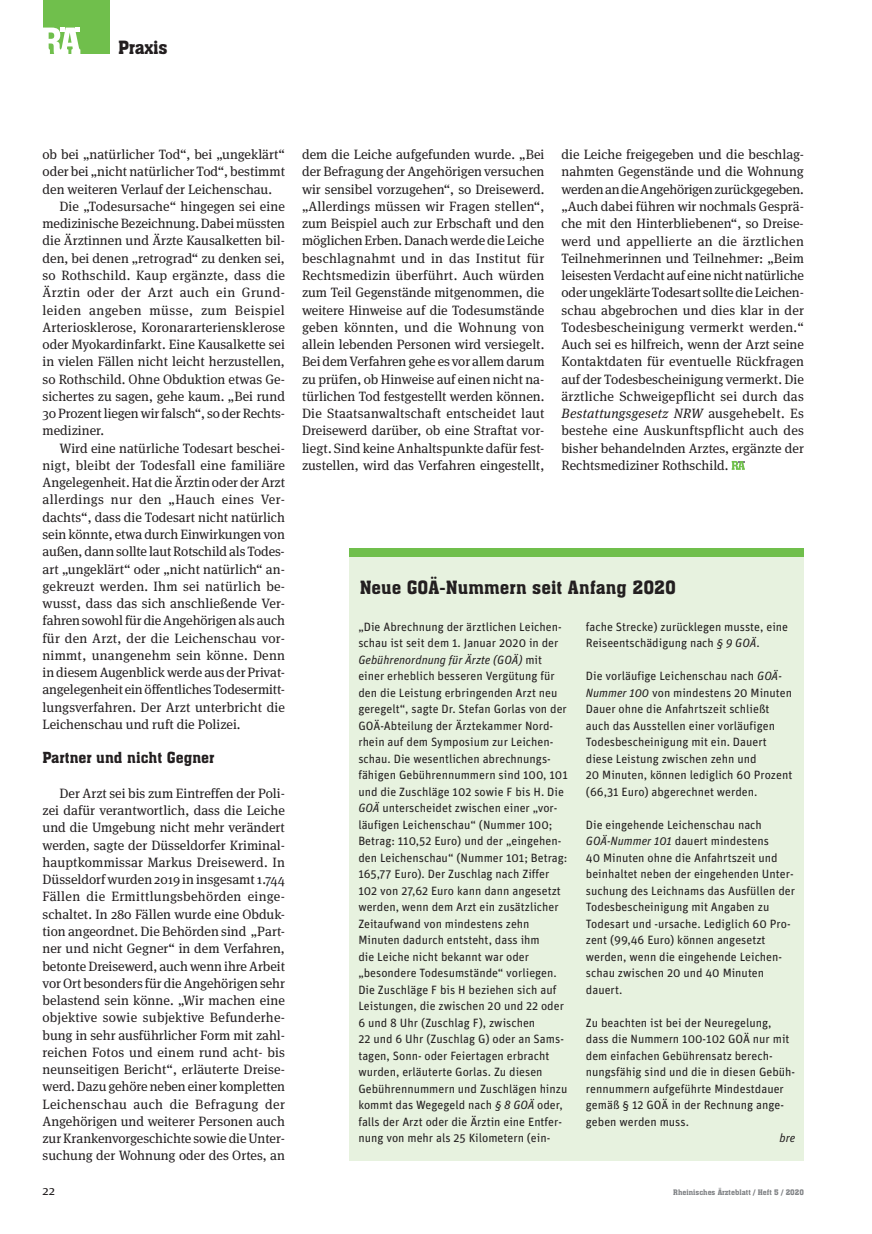
<style>
.page{position:relative;width:872px;height:1234px;background:#fff}
.page>*{position:absolute;margin:0;border:0;box-sizing:border-box;transform-origin:0 0}
.t1{font:18px "Aachen BT";color:#231f20}
.t2{font:15px "Aachen BT";color:#231f20}
.t3{font:13.5px/17.2px "Meta Serif OT";color:#231f20;text-align:justify}
.t4{font:13.5px "Meta Serif OT";letter-spacing:.02em;color:#231f20}
.t5{font:13.5px "Meta Serif OT";letter-spacing:.025em;color:#231f20}
.t6{font:13.5px "Meta Serif OT";letter-spacing:.03em;color:#231f20}
.t7{font:13.5px "Meta Serif OT";letter-spacing:.035em;color:#231f20}
.t8{font:12px/16.5px "Unit";color:#231f20}
.t9{font:italic 12px "Unit";color:#231f20}
.t10{font:7.5px "Aachen BT";color:#808285}
.s1{font-style:italic}
</style>
<div class="page">
<div style="left:43px;top:0;width:66px;height:54px;background:#70bf4c"></div>
<svg style="left:43px;top:28px;width:37px;height:26px"></svg>
<svg style="left:731px;top:461px;width:14px;height:9px"></svg>
<div style="left:350px;top:548px;width:454px;height:9px;background:#70bf4c"></div>
<div style="left:350px;top:556px;width:454px;height:604px;background:#e7f2df"></div>
<h1 class="t1" style="left:118px;top:36px;width:51px">Praxis</h1>
<p class="t3" style="left:43px;top:146px;width:244px">ob bei „natürlicher Tod“, bei „ungeklärt“</p>
<p class="t3" style="left:43px;top:163px;width:244px">oder bei „nicht natürlicher Tod“, bestimmt</p>
<p class="t3" style="left:43px;top:180px;width:231px">den weiteren Verlauf der Leichenschau.</p>
<p class="t3" style="left:60px;top:197px;width:227px">Die „Todesursache“ hingegen sei eine</p>
<p class="t3" style="left:43px;top:215px;width:244px">medizinische Bezeichnung. Dabei müssten</p>
<p class="t3" style="left:43px;top:232px;width:244px">die Ärztinnen und Ärzte Kausalketten bil-</p>
<p class="t3" style="left:43px;top:249px;width:244px">den, bei denen „retrograd“ zu denken sei,</p>
<p class="t4" style="left:43px;top:267px;width:244px">so Rothschild. Kaup ergänzte, dass die</p>
<p class="t5" style="left:43px;top:284px;width:241px">Ärztin oder der Arzt auch ein Grund--</p>
<p class="t7" style="left:43px;top:301px;width:244px">leiden angeben müsse, zum Beispiel</p>
<p class="t3" style="left:43px;top:318px;width:244px">Arteriosklerose, Koronararteriensklerose</p>
<p class="t3" style="left:43px;top:335px;width:244px">oder Myokardinfarkt. Eine Kausalkette sei</p>
<p class="t3" style="left:43px;top:353px;width:244px">in vielen Fällen nicht leicht herzustellen,</p>
<p class="t3" style="left:43px;top:370px;width:244px">so Rothschild. Ohne Obduktion etwas Ge-</p>
<p class="t3" style="left:43px;top:387px;width:244px">sichertes zu sagen, gehe kaum. „Bei rund</p>
<p class="t3" style="left:43px;top:404px;width:244px">30 Prozent liegen wir falsch“, so der Rechts-</p>
<p class="t3" style="left:43px;top:422px;width:63px">mediziner.</p>
<p class="t3" style="left:60px;top:439px;width:227px">Wird eine natürliche Todesart beschei-</p>
<p class="t3" style="left:43px;top:456px;width:244px">nigt, bleibt der Todesfall eine familiäre</p>
<p class="t3" style="left:43px;top:473px;width:244px">Angelegenheit. Hat die Ärztin oder der Arzt</p>
<p class="t6" style="left:43px;top:491px;width:244px">allerdings nur den „Hauch eines Ver-</p>
<p class="t3" style="left:43px;top:508px;width:244px">dachts“, dass die Todesart nicht natürlich</p>
<p class="t3" style="left:43px;top:525px;width:244px">sein könnte, etwa durch Einwirkungen von</p>
<p class="t3" style="left:43px;top:542px;width:244px">außen, dann sollte laut Rotschild als Todes-</p>
<p class="t3" style="left:43px;top:560px;width:244px">art „ungeklärt“ oder „nicht natürlich“ an-</p>
<p class="t4" style="left:43px;top:577px;width:244px">gekreuzt werden. Ihm sei natürlich be-</p>
<p class="t3" style="left:43px;top:594px;width:244px">wusst, dass das sich anschließende Ver-</p>
<p class="t3" style="left:43px;top:611px;width:244px">fahren sowohl für die Angehörigen als auch</p>
<p class="t3" style="left:43px;top:629px;width:244px">für den Arzt, der die Leichenschau vor-</p>
<p class="t3" style="left:43px;top:646px;width:244px">nimmt, unangenehm sein könne. Denn</p>
<p class="t3" style="left:43px;top:663px;width:244px">in diesem Augenblick werde aus der Privat-</p>
<p class="t3" style="left:43px;top:681px;width:244px">angelegenheit ein öffentliches Todesermitt-</p>
<p class="t3" style="left:43px;top:698px;width:244px">lungsverfahren. Der Arzt unterbricht die</p>
<p class="t3" style="left:43px;top:715px;width:200px">Leichenschau und ruft die Polizei.</p>
<p class="t2" style="left:43px;top:748px;width:173px">Partner und nicht Gegner</p>
<p class="t3" style="left:43px;top:784px;width:244px;text-indent:17px">Der Arzt sei bis zum Eintreffen der Poli&shy;zei dafür verantwortlich, dass die Leiche und die Umgebung nicht mehr verändert werden, sagte der Düsseldorfer Kriminal&shy;hauptkommissar Markus Dreisewerd. In Düsseldorf wurden 2019 in insgesamt 1.744<br>Fällen die Ermittlungsbehörden einge&shy;schaltet. In 280 Fällen wurde eine Obduk&shy;tion angeordnet. Die Behörden sind „Part&shy;ner und nicht Gegner“ in dem Verfahren, betonte Dreisewerd, auch wenn ihre Arbeit vor Ort besonders für die Angehörigen sehr belastend sein könne. „Wir machen eine objektive sowie subjektive Befunderhe&shy;bung in sehr ausführlicher Form mit zahl&shy;reichen Fotos und einem rund acht- bis neunseitigen Bericht“, erläuterte Dreise&shy;werd. Dazu gehöre neben einer kompletten Leichenschau auch die Befragung der Angehörigen und weiterer Personen auch zur Krankenvorgeschichte sowie die Unter&shy;suchung der Wohnung oder des Ortes, an</p>
<p class="t3" style="left:302px;top:146px;width:244px">dem die Leiche aufgefunden wurde. „Bei der Befragung der Angehörigen versuchen wir sensibel vorzugehen“, so Dreisewerd. „Allerdings müssen wir Fragen stellen“, zum Beispiel auch zur Erbschaft und den möglichen Erben. Danach werde die Leiche beschlagnahmt und in das Institut für Rechtsmedizin überführt. Auch würden zum Teil Gegenstände mitgenommen, die weitere Hinweise auf die Todesumstände geben könnten, und die Wohnung von allein lebenden Personen wird versiegelt.<br>Bei dem Verfahren gehe es vor allem darum zu prüfen, ob Hinweise auf einen nicht na&shy;türlichen Tod festgestellt werden können.<br>Die Staatsanwaltschaft entscheidet laut Dreisewerd darüber, ob eine Straftat vor&shy;liegt. Sind keine Anhaltspunkte dafür fest&shy;zustellen, wird das Verfahren eingestellt,</p>
<p class="t3" style="left:561px;top:146px;width:244px">die Leiche freigegeben und die beschlag&shy;nahmten Gegenstände und die Wohnung werden an die Angehörigen zurückgegeben. „Auch dabei führen wir nochmals Gesprä&shy;che mit den Hinterbliebenen“, so Dreise&shy;werd und appellierte an die ärztlichen Teilnehmerinnen und Teilnehmer: „Beim leisesten Verdacht auf eine nicht natürliche oder ungeklärte Todesart sollte die Leichen&shy;schau abgebrochen und dies klar in der Todesbescheinigung vermerkt werden.“ Auch sei es hilfreich, wenn der Arzt seine Kontaktdaten für eventuelle Rückfragen auf der Todesbescheinigung vermerkt. Die ärztliche Schweigepflicht sei durch das <span class="s1">Bestattungsgesetz NRW</span> ausgehebelt. Es bestehe eine Auskunftspflicht auch des bisher behandelnden Arztes, ergänzte der Rechtsmediziner Rothschild.</p>
<h1 class="t1" style="left:360px;top:576px;width:318px">Neue GOÄ-Nummern seit Anfang 2020</h1>
<p class="t8" style="left:358px;top:617px;width:211px">„Die Abrechnung der ärztlichen Leichen&shy;schau ist seit dem 1. Januar 2020 in der <span class="s1">Gebührenordnung für Ärzte (GOÄ)</span> mit einer erheblich besseren Vergütung für den die Leistung erbringenden Arzt neu geregelt“, sagte Dr. Stefan Gorlas von der GOÄ-Abteilung der Ärztekammer Nord&shy;rhein auf dem Symposium zur Leichen&shy;schau. Die wesentlichen abrechnungs&shy;fähigen Gebührennummern sind 100, 101 und die Zuschläge 102 sowie F bis H. Die <span class="s1">GOÄ</span> unterscheidet zwischen einer „vor&shy;läufigen Leichenschau“ (Nummer 100; Betrag: 110,52 Euro) und der „eingehen&shy;den Leichenschau“ (Nummer 101; Betrag:<br>165,77 Euro). Der Zuschlag nach Ziffer 102 von 27,62 Euro kann dann angesetzt werden, wenn dem Arzt ein zusätzlicher Zeitaufwand von mindestens zehn Minuten dadurch entsteht, dass ihm<br>die Leiche nicht bekannt war oder „besondere Todesumstände“ vorliegen.<br>Die Zuschläge F bis H beziehen sich auf Leistungen, die zwischen 20 und 22 oder 6 und 8 Uhr (Zuschlag F), zwischen<br>22 und 6 Uhr (Zuschlag G) oder an Sams&shy;tagen, Sonn- oder Feiertagen erbracht wurden, erläuterte Gorlas. Zu diesen Gebührennummern und Zuschlägen hinzu kommt das Wegegeld nach <span class="s1">§ 8 GOÄ</span> oder, falls der Arzt oder die Ärztin eine Entfer&shy;nung von mehr als 25 Kilometern (ein-</p>
<p class="t8" style="left:586px;top:617px;width:204px">fache Strecke) zurücklegen musste, eine<br>Reiseentschädigung nach <span class="s1">§ 9 GOÄ</span>.</p>
<p class="t8" style="left:586px;top:667px;width:208px">Die vorläufige Leichenschau nach <span class="s1">GOÄ-Nummer 100</span> von mindestens 20 Minuten Dauer ohne die Anfahrtszeit schließt auch das Ausstellen einer vorläufigen Todesbescheinigung mit ein. Dauert diese Leistung zwischen zehn und<br>20 Minuten, können lediglich 60 Prozent (66,31 Euro) abgerechnet werden.</p>
<p class="t8" style="left:586px;top:815px;width:211px">Die eingehende Leichenschau nach <span class="s1">GOÄ-Nummer 101</span> dauert mindestens<br>40 Minuten ohne die Anfahrtszeit und beinhaltet neben der eingehenden Unter&shy;suchung des Leichnams das Ausfüllen der Todesbescheinigung mit Angaben zu Todesart und -ursache. Lediglich 60 Pro&shy;zent (99,46 Euro) können angesetzt werden, wenn die eingehende Leichen&shy;schau zwischen 20 und 40 Minuten dauert.</p>
<p class="t8" style="left:586px;top:1013px;width:211px">Zu beachten ist bei der Neuregelung, dass die Nummern 100-102 GOÄ nur mit dem einfachen Gebührensatz berech&shy;nungsfähig sind und die in diesen Gebüh&shy;rennummern aufgeführte Mindestdauer gemäß § 12 GOÄ in der Rechnung ange&shy;geben werden muss.</p>
<p class="t9" style="left:779px;top:1130px;width:17px">bre</p>
<p class="t3" style="left:43px;top:1181px;width:14px">22</p>
<p class="t10" style="left:673px;top:1187px;width:132px">Rheinisches Ärzteblatt / Heft 5 / 2020</p>
</div>
